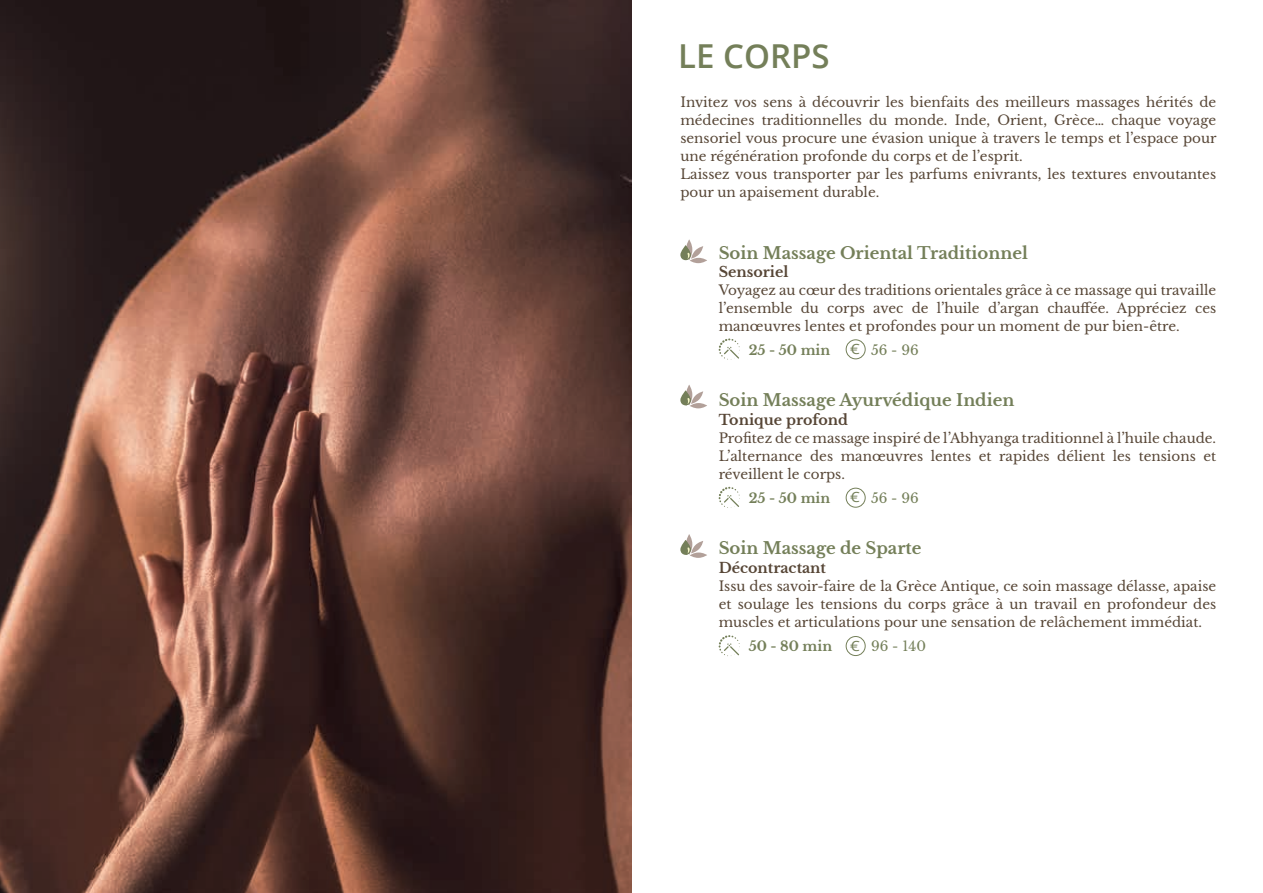
<style>
.page{position:relative;width:1263px;height:893px;background:#fff}
.page>*{position:absolute;margin:0;border:0;box-sizing:border-box;transform-origin:0 0}
.t1{font:600 33px "Open Sans";color:#747f59}
.t2{font:700 16.5px "Libre Baskerville";color:#747f59}
.t3{font:700 14.25px "Libre Baskerville";color:#574636}
.t4{font:13.95px "Open Sans";color:#747f59;scale:1.2 1}
.t5{font:13.5px/18px "Libre Baskerville";color:#574636;text-align:justify}
.t6{font:700 13.5px "Libre Baskerville";color:#747f59}
.t7{font:13.5px "Libre Baskerville";color:#747f59}
</style>
<div class="page">
<svg style="left:686px;top:239px;width:6px;height:21px"></svg>
<div style="left:690px;top:258px;width:17px;height:5px;background:#b2a099;border-radius:50%"></div>
<svg style="left:680px;top:245px;width:11px;height:15px"></svg>
<svg style="left:685px;top:245px;width:18px;height:15px"></svg>
<svg style="left:686px;top:385px;width:6px;height:20px"></svg>
<div style="left:690px;top:403px;width:17px;height:5px;background:#b2a099;border-radius:50%"></div>
<svg style="left:680px;top:390px;width:11px;height:15px"></svg>
<svg style="left:685px;top:390px;width:18px;height:15px"></svg>
<svg style="left:686px;top:534px;width:6px;height:21px"></svg>
<svg style="left:690px;top:552px;width:17px;height:6px"></svg>
<svg style="left:680px;top:540px;width:11px;height:15px"></svg>
<svg style="left:685px;top:540px;width:18px;height:15px"></svg>
<img style="left:0;top:0;width:631px;height:893px">
<svg style="left:719px;top:487px;width:21px;height:21px"></svg>
<div style="left:846px;top:488px;width:19px;height:19px;border:1px solid #747f59;border-radius:50%"></div>
<svg style="left:719px;top:338px;width:21px;height:22px"></svg>
<div style="left:846px;top:340px;width:19px;height:19px;border:1px solid #747f59;border-radius:50%"></div>
<svg style="left:719px;top:635px;width:21px;height:22px"></svg>
<div style="left:846px;top:636px;width:19px;height:20px;border:1px solid #747f59;border-radius:50%"></div>
<h1 class="t1" style="left:678px;top:33px;width:153px">LE CORPS</h1>
<p class="t5" style="left:680px;top:93px;width:538px;text-align:left">Invitez vos sens à découvrir les bienfaits des meilleurs massages hérités de médecines traditionnelles du monde. Inde, Orient, Grèce… chaque voyage sensoriel vous procure une évasion unique à travers le temps et l’espace pour une régénération profonde du corps et de l’esprit.<br>Laissez vous transporter par les parfums enivrants, les textures envoutantes pour un apaisement durable.</p>
<p class="t2" style="left:719px;top:242px;width:311px">Soin Massage Oriental Traditionnel</p>
<p class="t3" style="left:719px;top:263px;width:71px">Sensoriel</p>
<p class="t5" style="left:719px;top:281px;width:499px">Voyagez au cœur des traditions orientales grâce à ce massage qui travaille l’ensemble du corps avec de l’huile d’argan chauffée. Appréciez ces manœuvres lentes et profondes pour un moment de pur bien-être.</p>
<p class="t6" style="left:749px;top:342px;width:83px">25 - 50 min</p>
<p class="t7" style="left:871px;top:342px;width:49px">56 - 96</p>
<p class="t2" style="left:719px;top:390px;width:297px">Soin Massage Ayurvédique Indien</p>
<p class="t3" style="left:719px;top:411px;width:131px">Tonique profond</p>
<p class="t5" style="left:719px;top:429px;width:499px">Profitez de ce massage inspiré de l’Abhyanga traditionnel à l’huile chaude.<br>L’alternance des manœuvres lentes et rapides délient les tensions et réveillent le corps.</p>
<p class="t6" style="left:749px;top:490px;width:83px">25 - 50 min</p>
<p class="t7" style="left:871px;top:490px;width:49px">56 - 96</p>
<p class="t2" style="left:719px;top:538px;width:204px">Soin Massage de Sparte</p>
<p class="t3" style="left:719px;top:559px;width:109px">Décontractant</p>
<p class="t5" style="left:719px;top:577px;width:499px">Issu des savoir-faire de la Grèce Antique, ce soin massage délasse, apaise et soulage les tensions du corps grâce à un travail en profondeur des muscles et articulations pour une sensation de relâchement immédiat.</p>
<p class="t6" style="left:749px;top:638px;width:85px">50 - 80 min</p>
<p class="t7" style="left:871px;top:638px;width:56px">96 - 140</p>
<p class="t4" style="left:850px;top:339px;width:10px">€</p>
<p class="t4" style="left:850px;top:488px;width:10px">€</p>
<p class="t4" style="left:850px;top:636px;width:10px">€</p>
</div>
